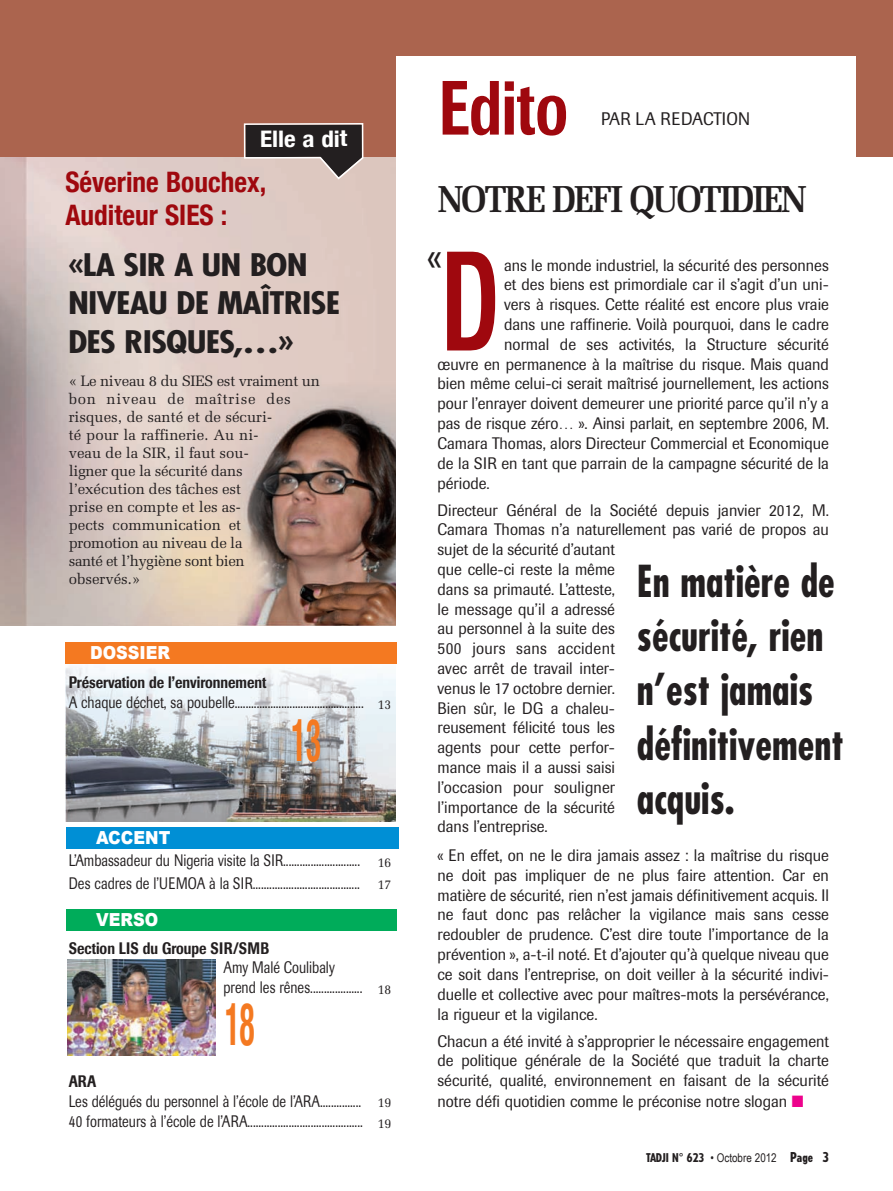
<style>
.page{position:relative;width:893px;height:1191px;background:#fff}
.page>*{position:absolute;margin:0;border:0;box-sizing:border-box;transform-origin:0 0}
.t1{font:500 139.8px "Imago";color:#9f080e;scale:.55 1}
.t2{font:500 75.9px "Imago";color:#9f080e;scale:.74 1}
.t3{font:700 condensed 59.4px "Helvetica Neue";color:#f47921;scale:.51 1}
.t4{font:700 condensed 42.9px/54.3px "Futura";color:#231f20;scale:.94 1}
.t5{font:39.3px "Imago";color:#231f20;scale:.94 1}
.t6{font:700 37.5px "Melior";letter-spacing:-.055em;color:#231f20;scale:.87 1}
.t7{font:700 condensed 30.3px/38.2px "Futura";letter-spacing:-.025em;color:#231f20;scale:1.21 1}
.t8{font:700 condensed 28.2px/33px "Helvetica Neue";color:#9f080e}
.t9{font:700 condensed 22.8px "Helvetica Neue";letter-spacing:-.005em;color:#fff;scale:1.11 1}
.t10{font:900 18px "Arial";color:#fff;scale:.9 1}
.t11{font:18px "Imago";letter-spacing:.02em;color:#231f20;scale:.94 1}
.t12{font:16.5px/19.8px "Imago";color:#231f20;text-align:justify;scale:.94 1}
.t13{font:16.5px/19.8px "Imago";color:#231f20;scale:.8 1}
.t14{font:500 16.5px "Imago";color:#231f20;scale:.8 1}
.t15{font:15px/18px "Melior";color:#231f20}
.t16{font:13.5px/22.5px "Melior";color:#231f20;scale:.9 1}
.t17{font:12px "Arial Narrow";color:#231f20}
.s1{color:#ed028c}
.s2{font-family:"Tempo";font-weight:800;font-stretch:condensed}
.s3{font-family:"Tempo";font-weight:800;font-stretch:condensed;font-size:13.5px}
</style>
<div class="page">
<img style="left:66px;top:784px;width:329px;height:38px">
<img style="left:66px;top:663px;width:329px;height:121px">
<img style="left:0;top:157px;width:396px;height:469px">
<div style="left:0;top:0;width:893px;height:157px;background:#ab644e"></div>
<hr style="left:0;top:1048px;width:1px;height:143px;background:#a4bd96">
<div style="left:397px;top:56px;width:459px;height:1135px;background:#fff"></div>
<div style="left:65px;top:642px;width:332px;height:21px;background:#f47921"></div>
<div style="left:67px;top:909px;width:330px;height:21px;background:#00ac5a"></div>
<div style="left:66px;top:827px;width:333px;height:21px;background:#008fd5"></div>
<svg style="left:244px;top:123px;width:119px;height:56px;background:#6b6160"></svg>
<img style="left:67px;top:959px;width:149px;height:96px">
<h3 class="t9" style="left:260px;top:125px;width:80px">Elle a dit</h3>
<h3 class="t8" style="left:65px;top:165px;width:202px">Séverine Bouchex,<br>Auditeur SIES :</h3>
<h3 class="t7" style="left:68px;top:248px;width:226px">«LA SIR A UN BON<br>NIVEAU DE MAÎTRISE<br>DES RISQUES,…»</h3>
<p class="t15" style="left:69px;top:371px;width:253px">« Le niveau 8 du SIES est vraiment un bon niveau de maîtrise des risques, de santé et de sécuri-<br>té pour la raffinerie. Au ni-<br>veau de la SIR, il faut sou-<br>ligner que la sécurité dans l’exécution des tâches est<br>prise en compte et les as-<br>pects communication et<br>promotion au niveau de la<br>santé et l’hygiène sont bien observés.»</p>
<p class="t10" style="left:90px;top:639px;width:90px">DOSSIER</p>
<p class="t14" style="left:69px;top:676px;width:249px">Préservation de l’environnement</p>
<p class="t13" style="left:69px;top:693px;width:370px">A chaque déchet, sa poubelle...............................................</p>
<h3 class="t3" style="left:291px;top:704px;width:59px">13</h3>
<p class="t16" style="left:378px;top:693px;width:17px">13</p>
<p class="t10" style="left:96px;top:824px;width:84px">ACCENT</p>
<p class="t13" style="left:69px;top:850px;width:366px;line-height:22.5px">L’Ambassadeur du Nigeria visite la SIR............................<br>Des cadres de l’UEMOA à la SIR.......................................</p>
<p class="t10" style="left:96px;top:906px;width:70px">VERSO</p>
<p class="t14" style="left:69px;top:942px;width:252px">Section LIS du Groupe SIR/SMB</p>
<p class="t13" style="left:223px;top:959px;width:175px">Amy Malé Coulibaly prend les rênes...................</p>
<h3 class="t3" style="left:225px;top:988px;width:59px">18</h3>
<p class="t14" style="left:69px;top:1075px;width:36px">ARA</p>
<p class="t13" style="left:69px;top:1092px;width:369px">Les délégués du personnel à l’école de l’ARA...............<br>40 formateurs à l’école de l’ARA..........................................</p>
<p class="t16" style="left:378px;top:851px;width:17px">16<br>17</p>
<p class="t16" style="left:378px;top:978px;width:17px">18</p>
<p class="t16" style="left:378px;top:1091px;width:17px;line-height:21px">19<br>19</p>
<h2 class="t2" style="left:439px;top:81px;width:176px">Edito</h2>
<p class="t11" style="left:601px;top:111px;width:160px">PAR LA REDACTION</p>
<h3 class="t6" style="left:438px;top:177px;width:426px">NOTRE DEFI QUOTIDIEN</h3>
<p class="t12" style="left:504px;top:256px;width:347px">ans le monde industriel, la sécurité des personnes</p>
<p class="t12" style="left:504px;top:276px;width:347px">et des biens est primordiale car il s’agit d’un uni-</p>
<p class="t12" style="left:504px;top:296px;width:347px">vers à risques. Cette réalité est encore plus vraie</p>
<p class="t12" style="left:504px;top:316px;width:347px">dans une raffinerie. Voilà pourquoi, dans le cadre</p>
<p class="t12" style="left:504px;top:335px;width:347px">normal de ses activités, la Structure sécurité</p>
<p class="t12" style="left:438px;top:355px;width:418px">œuvre en permanence à la maîtrise du risque. Mais quand</p>
<p class="t12" style="left:438px;top:375px;width:418px">bien même celui-ci serait maîtrisé journellement, les actions</p>
<p class="t12" style="left:438px;top:395px;width:418px">pour l’enrayer doivent demeurer une priorité parce qu’il n’y a</p>
<p class="t12" style="left:438px;top:415px;width:418px">pas de risque zéro… ». Ainsi parlait, en septembre 2006, M.</p>
<p class="t12" style="left:438px;top:434px;width:418px">Camara Thomas, alors Directeur Commercial et Economique</p>
<p class="t12" style="left:438px;top:454px;width:418px">de la SIR en tant que parrain de la campagne sécurité de la</p>
<p class="t12" style="left:438px;top:474px;width:57px">période.</p>
<p class="t12" style="left:438px;top:501px;width:418px;text-align:left">Directeur Général de la Société depuis janvier 2012, M.<br>Camara Thomas n’a naturellement pas varié de propos au sujet de la sécurité d’autant<br>que celle-ci reste la même<br>dans sa primauté. L’atteste,<br>le message qu’il a adressé<br>au personnel à la suite des<br>500 jours sans accident<br>avec arrêt de travail inter-<br>venus le 17 octobre dernier.<br>Bien sûr, le DG a chaleu-<br>reusement félicité tous les<br>agents pour cette perfor-<br>mance mais il a aussi saisi<br>l’occasion pour souligner<br>l’importance de la sécurité<br>dans l’entreprise.</p>
<p class="t12" style="left:438px;top:846px;width:418px">« En effet, on ne le dira jamais assez : la maîtrise du risque ne doit pas impliquer de ne plus faire attention. Car en matière de sécurité, rien n’est jamais définitivement acquis. Il ne faut donc pas relâcher la vigilance mais sans cesse redoubler de prudence. C’est dire toute l’importance de la prévention », a-t-il noté. Et d’ajouter qu’à quelque niveau que ce soit dans l’entreprise, on doit veiller à la sécurité indivi&shy;duelle et collective avec pour maîtres-mots la persévérance, la rigueur et la vigilance.</p>
<p class="t12" style="left:438px;top:1032px;width:418px">Chacun a été invité à s’approprier le nécessaire engagement de politique générale de la Société que traduit la charte sécurité, qualité, environnement en faisant de la sécurité notre défi quotidien comme le préconise notre slogan <span class="s1">■</span></p>
<h1 class="t1" style="left:442px;top:252px;width:104px">D</h1>
<h3 class="t5" style="left:427px;top:241px;width:16px">«</h3>
<h3 class="t4" style="left:637px;top:557px;width:222px">En matière de sécurité, rien n’est jamais définitivement acquis.</h3>
<p class="t17" style="left:646px;top:1150px;width:184px"><span class="s2">TADJI N° 623</span> • Octobre 2012 <span class="s3">Page 3</span></p>
</div>
